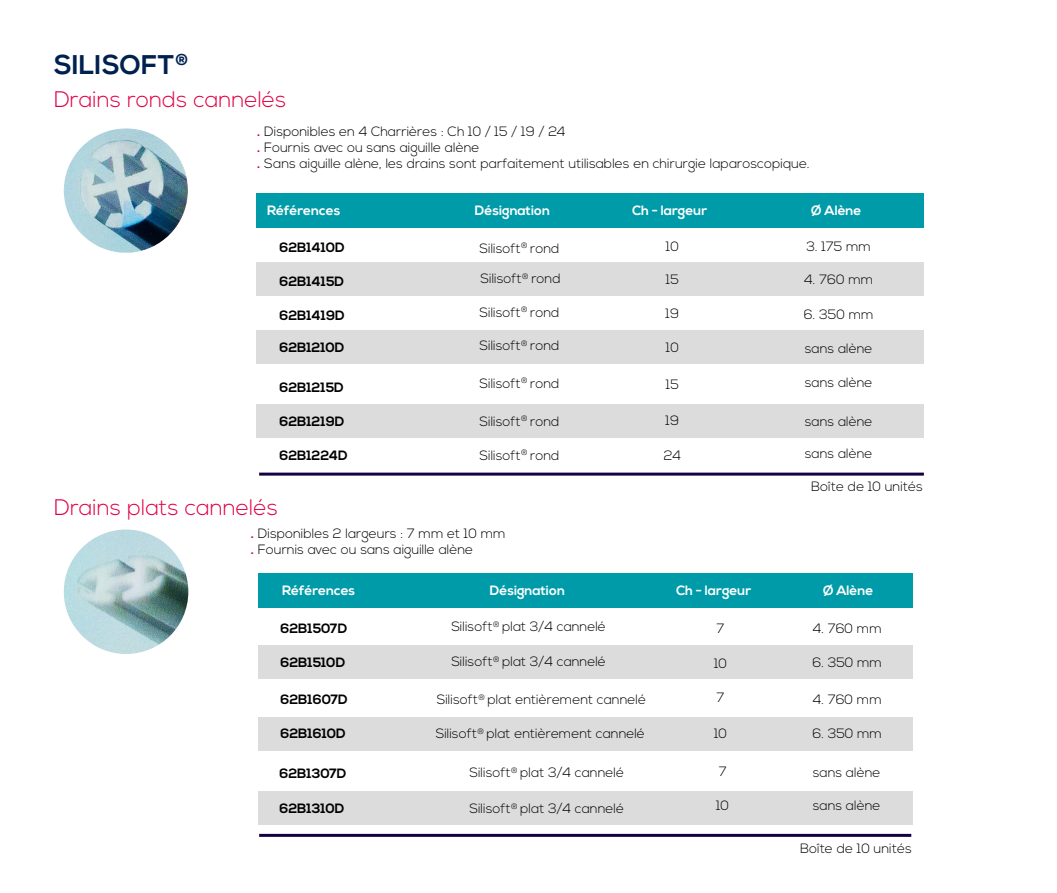
<style>
.page{position:relative;width:1057px;height:893px;background:#fff}
.page>*{position:absolute;margin:0;border:0;box-sizing:border-box;transform-origin:0 0}
.t1{font:700 27px "Nexa";color:#002150}
.t2{font:300 22.5px "Nexa";color:#e20046}
.t3{font:300 13.5px "Nexa";color:#000}
.t4{font:700 13.5px "Nexa";color:#000}
.t5{font:700 13.5px "Nexa";color:#fff}
.s1{font-weight:700;color:#e20046}
.s2{color:#fbfbfb}
</style>
<div class="page">
<div style="left:258px;top:645px;width:654px;height:33px;background:#dcdcdc"></div>
<img style="left:64px;top:128px;width:124px;height:125px;border-radius:62px">
<img style="left:64px;top:529px;width:124px;height:125px;border-radius:62px">
<div style="left:258px;top:718px;width:654px;height:33px;background:#dcdcdc"></div>
<div style="left:258px;top:791px;width:654px;height:34px;background:#dcdcdc"></div>
<div style="left:258px;top:573px;width:654px;height:34px;background:#009ba9"></div>
<hr style="left:259px;top:834px;width:652px;height:3px;background:#150046">
<div style="left:256px;top:263px;width:667px;height:33px;background:#dcdcdc"></div>
<div style="left:257px;top:330px;width:667px;height:34px;background:#dcdcdc"></div>
<div style="left:257px;top:404px;width:667px;height:34px;background:#dcdcdc"></div>
<div style="left:256px;top:193px;width:668px;height:34px;background:#009ba9"></div>
<hr style="left:259px;top:473px;width:665px;height:3px;background:#150046">
<p class="t1" style="left:54px;top:49px;width:137px">SILISOFT<sup>®</sup></p>
<p class="t2" style="left:54px;top:86px;width:234px">Drains ronds cannelés</p>
<p class="t3" style="left:257px;top:123px;width:310px"><span class="s1">.</span> Disponibles en 4 Charrières : Ch 10 / 15 / 19 / 24</p>
<p class="t3" style="left:257px;top:140px;width:224px"><span class="s1">.</span> Fournis avec ou sans aiguille alène</p>
<p class="t3" style="left:257px;top:156px;width:554px"><span class="s1">.</span> Sans aiguille alène, les drains sont parfaitement utilisables en chirurgie laparoscopique.</p>
<p class="t5" style="left:267px;top:202px;width:75px">Références</p>
<p class="t5" style="left:475px;top:202px;width:77px">Désignation</p>
<p class="t4" style="left:279px;top:239px;width:67px">62B1410D</p>
<p class="t3" style="left:479px;top:240px;width:82px">Silisoft<sup>®</sup> rond</p>
<p class="t3" style="left:480px;top:271px;width:82px">Silisoft<sup>®</sup> rond</p>
<p class="t3" style="left:479px;top:304px;width:82px">Silisoft<sup>®</sup> rond</p>
<p class="t3" style="left:479px;top:338px;width:82px">Silisoft<sup>®</sup> rond</p>
<p class="t3" style="left:479px;top:375px;width:82px">Silisoft<sup>®</sup> rond</p>
<p class="t3" style="left:479px;top:413px;width:82px">Silisoft<sup>®</sup> rond</p>
<p class="t3" style="left:479px;top:447px;width:82px">Silisoft<sup>®</sup> rond</p>
<p class="t4" style="left:279px;top:273px;width:66px">62B1415D</p>
<p class="t4" style="left:279px;top:307px;width:67px">62B1419D</p>
<p class="t4" style="left:279px;top:340px;width:66px">62B1210D</p>
<p class="t4" style="left:279px;top:379px;width:66px">62B1215D</p>
<p class="t4" style="left:279px;top:413px;width:66px">62B1219D</p>
<p class="t4" style="left:279px;top:447px;width:70px">62B1224D</p>
<p class="t2" style="left:54px;top:494px;width:225px">Drains plats cannelés</p>
<p class="t3" style="left:251px;top:526px;width:256px"><span class="s1">.</span> Disponibles 2 largeurs : 7 mm et 10 mm</p>
<p class="t3" style="left:251px;top:542px;width:224px"><span class="s1">.</span> Fournis avec ou sans aiguille alène</p>
<p class="t5" style="left:632px;top:202px;width:77px">Ch - largeur</p>
<p class="t5" style="left:811px;top:202px;width:52px"><span class="s2">Ø</span> Alène</p>
<p class="t3" style="left:666px;top:238px;width:15px">10</p>
<p class="t3" style="left:806px;top:238px;width:66px">3. 175 mm</p>
<p class="t3" style="left:804px;top:272px;width:70px">4. 760 mm</p>
<p class="t3" style="left:804px;top:307px;width:71px">6. 350 mm</p>
<p class="t3" style="left:805px;top:340px;width:69px">sans alène</p>
<p class="t3" style="left:805px;top:375px;width:69px">sans alène</p>
<p class="t3" style="left:805px;top:413px;width:69px">sans alène</p>
<p class="t3" style="left:805px;top:445px;width:69px">sans alène</p>
<p class="t3" style="left:666px;top:271px;width:15px">15</p>
<p class="t3" style="left:665px;top:305px;width:15px">19</p>
<p class="t3" style="left:666px;top:340px;width:15px">10</p>
<p class="t3" style="left:666px;top:377px;width:15px">15</p>
<p class="t3" style="left:665px;top:413px;width:15px">19</p>
<p class="t3" style="left:664px;top:447px;width:19px">24</p>
<p class="t3" style="left:811px;top:479px;width:113px">Boîte de 10 unités</p>
<p class="t5" style="left:282px;top:582px;width:75px">Références</p>
<p class="t5" style="left:490px;top:582px;width:77px">Désignation</p>
<p class="t5" style="left:676px;top:582px;width:77px">Ch - largeur</p>
<p class="t5" style="left:823px;top:582px;width:52px"><span class="s2">Ø</span> Alène</p>
<p class="t4" style="left:280px;top:620px;width:68px">62B1507D</p>
<p class="t4" style="left:280px;top:655px;width:66px">62B1510D</p>
<p class="t4" style="left:280px;top:692px;width:69px">62B1607D</p>
<p class="t4" style="left:280px;top:726px;width:67px">62B1610D</p>
<p class="t4" style="left:279px;top:766px;width:68px">62B1307D</p>
<p class="t4" style="left:279px;top:801px;width:66px">62B1310D</p>
<p class="t3" style="left:451px;top:619px;width:156px">Silisoft<sup>®</sup> plat 3/4 cannelé</p>
<p class="t3" style="left:451px;top:654px;width:156px">Silisoft<sup>®</sup> plat 3/4 cannelé</p>
<p class="t3" style="left:437px;top:692px;width:211px">Silisoft<sup>®</sup> plat entièrement cannelé</p>
<p class="t3" style="left:436px;top:726px;width:211px">Silisoft<sup>®</sup> plat entièrement cannelé</p>
<p class="t3" style="left:469px;top:765px;width:156px">Silisoft<sup>®</sup> plat 3/4 cannelé</p>
<p class="t3" style="left:469px;top:801px;width:156px">Silisoft<sup>®</sup> plat 3/4 cannelé</p>
<p class="t3" style="left:716px;top:621px;width:9px">7</p>
<p class="t3" style="left:714px;top:655px;width:15px">10</p>
<p class="t3" style="left:716px;top:690px;width:9px">7</p>
<p class="t3" style="left:714px;top:726px;width:15px">10</p>
<p class="t3" style="left:718px;top:764px;width:9px">7</p>
<p class="t3" style="left:716px;top:798px;width:15px">10</p>
<p class="t3" style="left:813px;top:621px;width:70px">4. 760 mm</p>
<p class="t3" style="left:812px;top:654px;width:71px">6. 350 mm</p>
<p class="t3" style="left:813px;top:692px;width:70px">4. 760 mm</p>
<p class="t3" style="left:812px;top:725px;width:71px">6. 350 mm</p>
<p class="t3" style="left:812px;top:765px;width:69px">sans alène</p>
<p class="t3" style="left:812px;top:798px;width:69px">sans alène</p>
<p class="t3" style="left:800px;top:840px;width:113px">Boîte de 10 unités</p>
</div>
